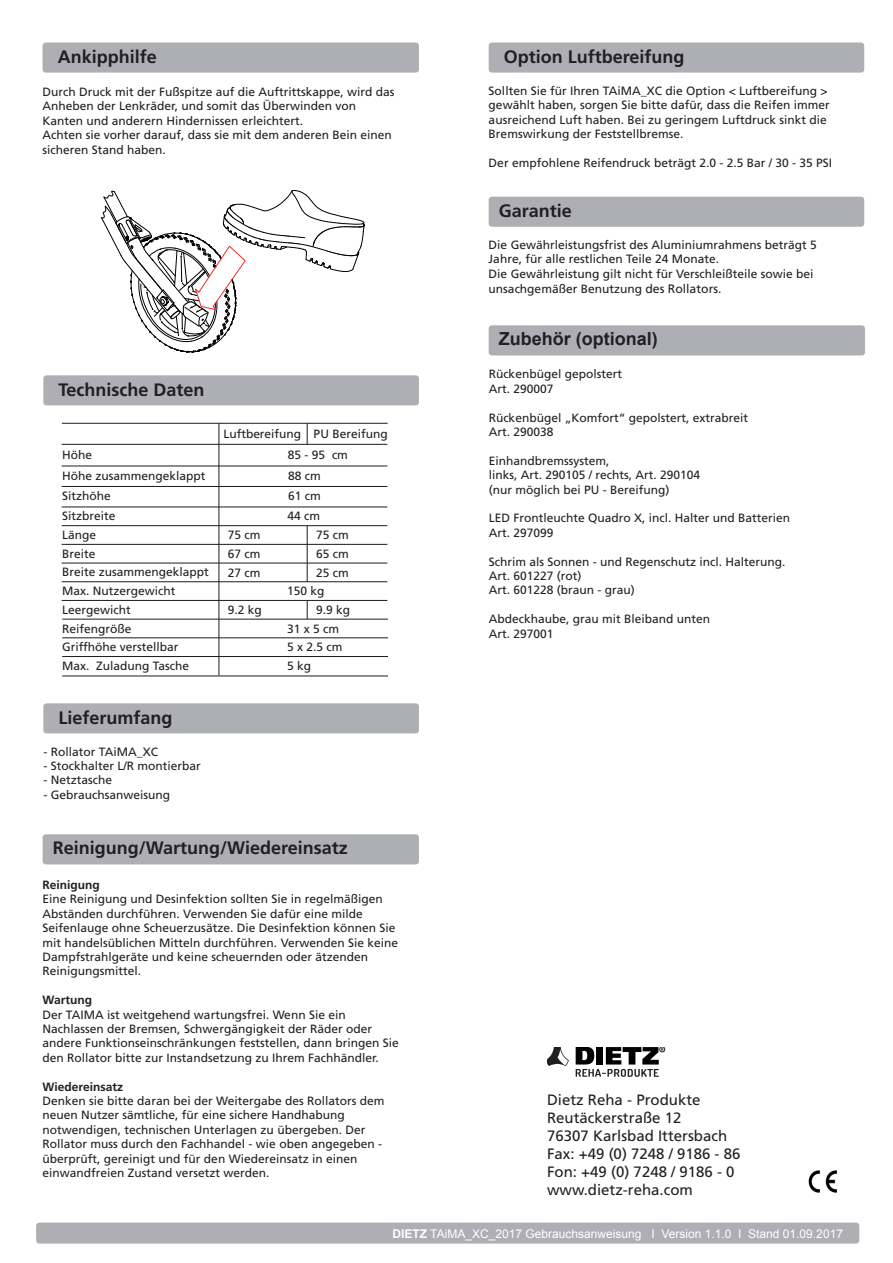
<style>
.page{position:relative;width:893px;height:1263px;background:#fff}
.page>*{position:absolute;margin:0;border:0;box-sizing:border-box;transform-origin:0 0}
.t1{font:700 18px "Frutiger LT";color:#231f20}
.t2{font:700 18px "Arial";color:#231f20}
.t3{font:15px/18px "Frutiger LT";color:#231f20}
.t4{font:12px/14.4px "Frutiger LT";color:#231f20}
.t5{font:12px "Arial";color:#fff}
.t6{font:700 12px "Frutiger LT";color:#231f20}
.s1{font-size:12.3px}
.s2{font-weight:700}
</style>
<div class="page">
<div style="left:36px;top:1222px;width:823px;height:21px;background:#aeafb3"></div>
<div style="left:43px;top:43px;width:376px;height:30px;background:#aeafb3"></div>
<div style="left:43px;top:834px;width:376px;height:30px;background:#aeafb3"></div>
<div style="left:43px;top:703px;width:376px;height:30px;background:#aeafb3"></div>
<div style="left:43px;top:375px;width:376px;height:30px;background:#aeafb3"></div>
<div style="left:489px;top:197px;width:375px;height:30px;background:#aeafb3"></div>
<hr style="left:62px;top:444px;width:325px;height:1px;background:#231f20">
<hr style="left:62px;top:423px;width:326px;height:1px;background:#231f20">
<hr style="left:62px;top:465px;width:325px;height:1px;background:#231f20">
<hr style="left:62px;top:486px;width:325px;height:1px;background:#231f20">
<hr style="left:62px;top:506px;width:325px;height:1px;background:#231f20">
<hr style="left:62px;top:525px;width:325px;height:1px;background:#231f20">
<hr style="left:62px;top:544px;width:325px;height:1px;background:#231f20">
<hr style="left:62px;top:562px;width:325px;height:2px;background:#231f20">
<hr style="left:62px;top:581px;width:325px;height:1px;background:#231f20">
<hr style="left:62px;top:600px;width:325px;height:1px;background:#231f20">
<hr style="left:62px;top:619px;width:326px;height:1px;background:#231f20">
<hr style="left:62px;top:637px;width:326px;height:1px;background:#231f20">
<hr style="left:62px;top:656px;width:326px;height:1px;background:#231f20">
<hr style="left:62px;top:675px;width:326px;height:1px;background:#231f20">
<hr style="left:218px;top:423px;width:1px;height:252px;background:#231f20">
<svg style="left:307px;top:423px;width:1px;height:21px"></svg>
<hr style="left:307px;top:526px;width:1px;height:56px;background:#231f20">
<svg style="left:307px;top:601px;width:1px;height:18px"></svg>
<div style="left:489px;top:325px;width:376px;height:30px;background:#aeafb3"></div>
<img style="left:808px;top:1170px;width:29px;height:23px">
<svg style="left:576px;top:1047px;width:89px;height:30px"></svg>
<svg style="left:547px;top:1047px;width:22px;height:19px"></svg>
<div style="left:489px;top:43px;width:375px;height:30px;background:#aeafb3"></div>
<svg style="left:101px;top:190px;width:264px;height:163px"></svg>
<h1 class="t1" style="left:58px;top:46px;width:101px">Ankipphilfe</h1>
<p class="t4" style="left:43px;top:85px;width:354px">Durch Druck mit der Fußspitze auf die Auftrittskappe, wird das Anheben der Lenkräder, und somit das Überwinden von Kanten und anderern Hindernissen erleichtert.<br>Achten sie vorher darauf, dass sie mit dem anderen Bein einen sicheren Stand haben.</p>
<h1 class="t1" style="left:58px;top:379px;width:148px">Technische Daten</h1>
<p class="t4" style="left:62px;top:448px;width:31px">Höhe</p>
<p class="t4" style="left:62px;top:486px;width:55px;line-height:19.8px">Sitzhöhe<br>Sitzbreite</p>
<p class="t4" style="left:62px;top:469px;width:145px">Höhe zusammengeklappt</p>
<p class="t4" style="left:62px;top:528px;width:36px">Länge</p>
<p class="t4" style="left:62px;top:563px;width:148px;line-height:18.6px">Breite zusammengeklappt<br>Max. Nutzergewicht<br>Leergewicht<br>Reifengröße<br>Griffhöhe verstellbar<br>Max. Zuladung Tasche</p>
<p class="t4" style="left:62px;top:546px;width:35px">Breite</p>
<h1 class="t1" style="left:58px;top:707px;width:116px">Lieferumfang</h1>
<p class="t4" style="left:43px;top:744px;width:116px">- Rollator TAiMA_XC</p>
<p class="t4" style="left:43px;top:759px;width:159px">- Stockhalter L/R montierbar</p>
<p class="t4" style="left:43px;top:773px;width:70px">- Netztasche</p>
<p class="t4" style="left:43px;top:787px;width:128px">- Gebrauchsanweisung</p>
<p class="t4" style="left:223px;top:427px;width:166px">Luftbereifung PU Bereifung</p>
<p class="t4" style="left:288px;top:445px;width:62px;line-height:20.2px">85 - 95 cm<br>88 cm<br>61 cm<br>44 cm</p>
<p class="t4" style="left:228px;top:528px;width:34px">75 cm</p>
<p class="t4" style="left:316px;top:528px;width:34px">75 cm</p>
<p class="t4" style="left:228px;top:547px;width:34px">67 cm</p>
<p class="t4" style="left:316px;top:547px;width:34px">65 cm</p>
<p class="t4" style="left:228px;top:565px;width:34px">27 cm</p>
<p class="t4" style="left:287px;top:564px;width:63px;line-height:18.3px;text-indent:29px">25 cm<br>150 kg</p>
<p class="t4" style="left:228px;top:603px;width:36px">9.2 kg</p>
<p class="t4" style="left:287px;top:601px;width:64px;line-height:18.6px;text-indent:29px">9.9 kg<br>31 x 5 cm<br>5 x 2.5 cm<br>5 kg</p>
<h1 class="t1" style="left:53px;top:837px;width:297px">Reinigung/Wartung/Wiedereinsatz</h1>
<p class="t6" style="left:43px;top:878px;width:59px">Reinigung</p>
<p class="t4" style="left:43px;top:892px;width:357px">Eine Reinigung und Desinfektion sollten Sie in regelmäßigen Abständen durchführen. Verwenden Sie dafür eine milde Seifenlauge ohne Scheuerzusätze. Die Desinfektion können Sie mit handelsüblichen Mitteln durchführen. Verwenden Sie keine Dampfstrahlgeräte und keine scheuernden oder ätzenden Reinigungsmittel.</p>
<p class="t6" style="left:43px;top:993px;width:51px">Wartung</p>
<p class="t4" style="left:43px;top:1007px;width:358px">Der TAIMA ist weitgehend wartungsfrei. Wenn Sie ein Nachlassen der Bremsen, Schwergängigkeit der Räder oder andere Funktionseinschränkungen feststellen, dann bringen Sie den Rollator bitte zur Instandsetzung zu Ihrem Fachhändler.</p>
<p class="t6" style="left:43px;top:1079px;width:82px">Wiedereinsatz</p>
<p class="t4" style="left:43px;top:1094px;width:343px">Denken sie bitte daran bei der Weitergabe des Rollators dem neuen Nutzer sämtliche, für eine sichere Handhabung notwendigen, technischen Unterlagen zu übergeben. Der Rollator muss durch den Fachhandel - wie oben angegeben - überprüft, gereinigt und für den Wiedereinsatz in einen einwandfreien Zustand versetzt werden.</p>
<h1 class="t1" style="left:504px;top:46px;width:182px">Option Luftbereifung</h1>
<p class="t4" style="left:489px;top:84px;width:343px">Sollten Sie für Ihren TAiMA_XC die Option &lt; Luftbereifung &gt; gewählt haben, sorgen Sie bitte dafür, dass die Reifen immer ausreichend Luft haben. Bei zu geringem Luftdruck sinkt die Bremswirkung der Feststellbremse.</p>
<p class="t4" style="left:489px;top:156px;width:345px">Der empfohlene Reifendruck beträgt 2.0 - 2.5 Bar / 30 - 35 PSI</p>
<h1 class="t1" style="left:499px;top:200px;width:75px">Garantie</h1>
<p class="t4" style="left:489px;top:238px;width:330px">Die Gewährleistungsfrist des Aluminiumrahmens beträgt 5<br>Jahre, für alle restlichen Teile 24 Monate.<br>Die Gewährleistung gilt nicht für Verschleißteile sowie bei unsachgemäßer Benutzung <span class="s1">des Rollators.</span></p>
<h1 class="t2" style="left:499px;top:327px;width:160px">Zubehör (optional)</h1>
<p class="t4" style="left:489px;top:367px;width:135px">Rückenbügel gepolstert<br>Art. 290007</p>
<p class="t4" style="left:489px;top:410px;width:261px">Rückenbügel „Komfort“ gepolstert, extrabreit<br>Art. 290038</p>
<p class="t4" style="left:489px;top:453px;width:213px">Einhandbremssystem,<br>links, Art. 290105 / rechts, Art. 290104 (nur möglich bei PU - Bereifung)</p>
<p class="t4" style="left:489px;top:511px;width:303px">LED Frontleuchte Quadro X, incl. Halter und Batterien<br>Art. 297099</p>
<p class="t4" style="left:489px;top:554px;width:298px">Schrim als Sonnen - und Regenschutz incl. Halterung.<br>Art. 601227 (rot)<br>Art. 601228 (braun - grau)</p>
<p class="t4" style="left:489px;top:612px;width:223px">Abdeckhaube, grau mit Bleiband unten<br>Art. 297001</p>
<p class="t3" style="left:547px;top:1091px;width:195px">Dietz Reha - Produkte<br>Reutäckerstraße 12<br>76307 Karlsbad Ittersbach<br>Fax: +49 (0) 7248 / 9186 - 86<br>Fon: +49 (0) 7248 / 9186 - 0 www.dietz-reha.com</p>
<p class="t5" style="left:392px;top:1226px;width:452px"><span class="s2">DIETZ</span> TAiMA_XC_2017 Gebrauchsanweisung I Version 1.1.0 I Stand 01.09.2017</p>
</div>
